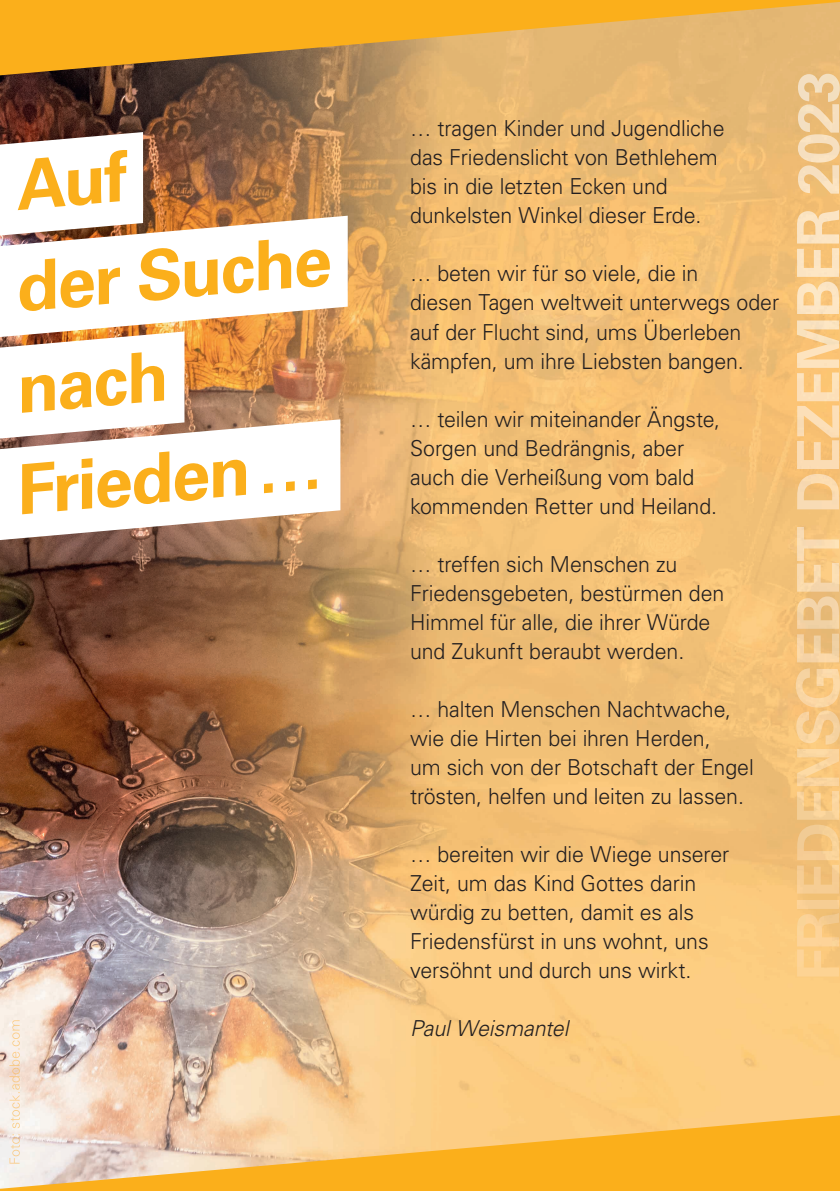
<style>
.page{position:relative;width:840px;height:1191px;background:#fff}
.page>*{position:absolute;margin:0;border:0;box-sizing:border-box;transform-origin:0 0}
.t1{font:700 69px/101px "Univers LT Std";color:#fbaf1b}
.t2{font:300 22px/29px "Univers LT Std";letter-spacing:-.005em;color:#231f20}
.t3{font:italic 300 22px "Univers LT Std";letter-spacing:-.005em;color:#231f20}
</style>
<div class="page">
<img style="left:0;top:75px;width:839px;height:1040px">
<img style="left:9px;top:1020px;width:11px;height:95px">
<svg style="left:0;top:1115px;width:839px;height:76px;fill:#fbaf1b"></svg>
<svg style="left:0;top:0;width:839px;height:75px;fill:#fbaf1b"></svg>
<img style="left:795px;top:74px;width:44px;height:902px">
<svg style="left:0;top:132px;width:143px;height:84px"></svg>
<svg style="left:0;top:216px;width:347px;height:121px"></svg>
<svg style="left:0;top:331px;width:184px;height:88px"></svg>
<svg style="left:0;top:419px;width:340px;height:121px"></svg>
<h1 class="t1" style="left:-16px;top:138px;width:335px;text-indent:27px;rotate:-5deg">Auf<br>der Suche nach<br>Frieden …</h1>
<p class="t2" style="left:410px;top:114px;width:316px">… tragen Kinder und Jugendliche das Friedenslicht von Bethlehem bis in die letzten Ecken und dunkelsten Winkel dieser Erde.</p>
<p class="t2" style="left:410px;top:259px;width:370px">… beten wir für so viele, die in<br>diesen Tagen weltweit unterwegs oder auf der Flucht sind, ums Überleben kämpfen, um ihre Liebsten bangen.</p>
<p class="t2" style="left:410px;top:404px;width:311px">… teilen wir miteinander Ängste,<br>Sorgen und Bedrängnis, aber auch die Verheißung vom bald kommenden Retter und Heiland.</p>
<p class="t2" style="left:410px;top:549px;width:316px">… treffen sich Menschen zu<br>Friedensgebeten, bestürmen den<br>Himmel für alle, die ihrer Würde und Zukunft beraubt werden.</p>
<p class="t2" style="left:410px;top:694px;width:345px">… halten Menschen Nachtwache, wie die Hirten bei ihren Herden,<br>um sich von der Botschaft der Engel trösten, helfen und leiten zu lassen.</p>
<p class="t2" style="left:410px;top:839px;width:320px">… bereiten wir die Wiege unserer<br>Zeit, um das Kind Gottes darin würdig zu betten, damit es als<br>Friedensfürst in uns wohnt, uns versöhnt und durch uns wirkt.</p>
<p class="t3" style="left:410px;top:1014px;width:160px">Paul Weismantel</p>
</div>
